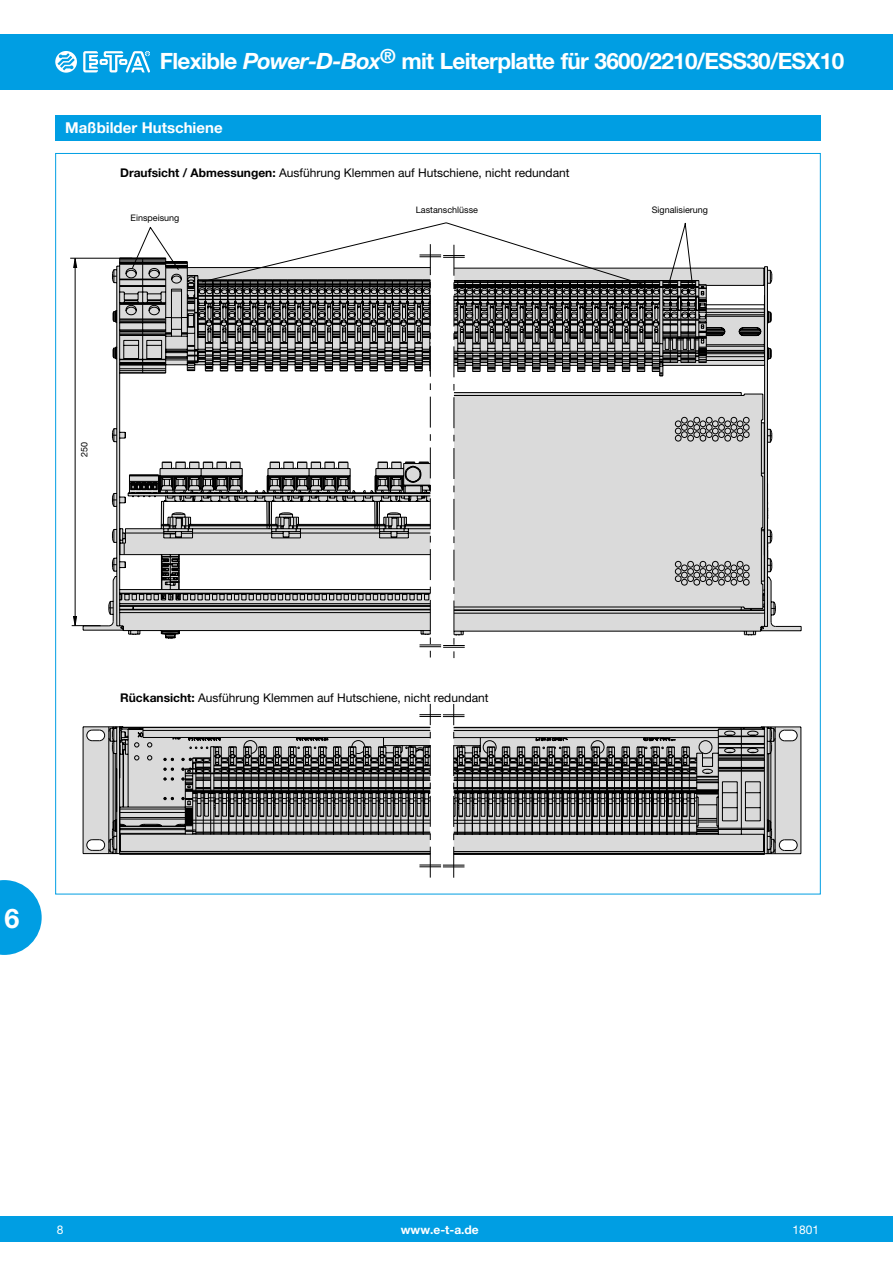
<style>
.page{position:relative;width:893px;height:1263px;background:#fff}
.page>*{position:absolute;margin:0;border:0;box-sizing:border-box;transform-origin:0 0}
.t1{font:700 27px "Helvetica Neue LT";color:#fff}
.t2{font:700 22.5px "Helvetica Neue LT";letter-spacing:-.03em;color:#fff}
.t3{font:700 15px "Helvetica Neue LT";color:#fff}
.t4{font:12px "Helvetica Neue LT";color:#000}
.t5{font:700 12px "Helvetica Neue LT";color:#fff}
.t6{font:12px "Helvetica Neue LT";color:#fff}
.t7{font:9px "Helvetica Neue LT";color:#000}
.s1{font-style:italic}
.s2{font-weight:700}
</style>
<div class="page">
<div style="left:0;top:1216px;width:893px;height:26px;background:#009ee3"></div>
<div style="left:0;top:34px;width:893px;height:55px;background:#009ee3"></div>
<svg style="left:55px;top:51px;width:22px;height:22px"></svg>
<svg style="left:83px;top:51px;width:67px;height:21px"></svg>
<svg style="left:0;top:880px;width:42px;height:75px"></svg>
<div style="left:55px;top:115px;width:766px;height:25px;background:#009ee3"></div>
<hr style="left:70px;top:258px;width:62px;height:1px;background:#000">
<svg style="left:83px;top:726px;width:718px;height:152px"></svg>
<svg style="left:132px;top:223px;width:559px;height:44px"></svg>
<svg style="left:86px;top:269px;width:712px;height:586px"></svg>
<svg style="left:108px;top:267px;width:657px;height:533px"></svg>
<svg style="left:119px;top:417px;width:645px;height:383px"></svg>
<h2 class="t2" style="left:160px;top:47px;width:686px">Flexible <span class="s1">Power-D-Box</span><sup>®</sup> mit Leiterplatte für 3600/2210/ESS30/ESX10</h2>
<p class="t3" style="left:65px;top:119px;width:159px">Maßbilder Hutschiene</p>
<p class="t4" style="left:120px;top:165px;width:451px"><span class="s2">Draufsicht / Abmessungen:</span> Ausführung Klemmen auf Hutschiene, nicht redundant</p>
<p class="t7" style="left:131px;top:213px;width:50px">Einspeisung</p>
<p class="t7" style="left:79px;top:457px;width:17px;rotate:-90deg">250</p>
<p class="t7" style="left:416px;top:204px;width:64px">Lastanschlüsse</p>
<p class="t7" style="left:652px;top:204px;width:58px">Signalisierung</p>
<h1 class="t1" style="left:4px;top:902px;width:17px">6</h1>
<p class="t4" style="left:120px;top:691px;width:370px"><span class="s2">Rückansicht:</span> Ausführung Klemmen auf Hutschiene, nicht redundant</p>
<p class="t6" style="left:57px;top:1222px;width:8px">8</p>
<p class="t5" style="left:401px;top:1222px;width:79px">www.e-t-a.de</p>
<p class="t6" style="left:792px;top:1222px;width:28px">1801</p>
</div>
